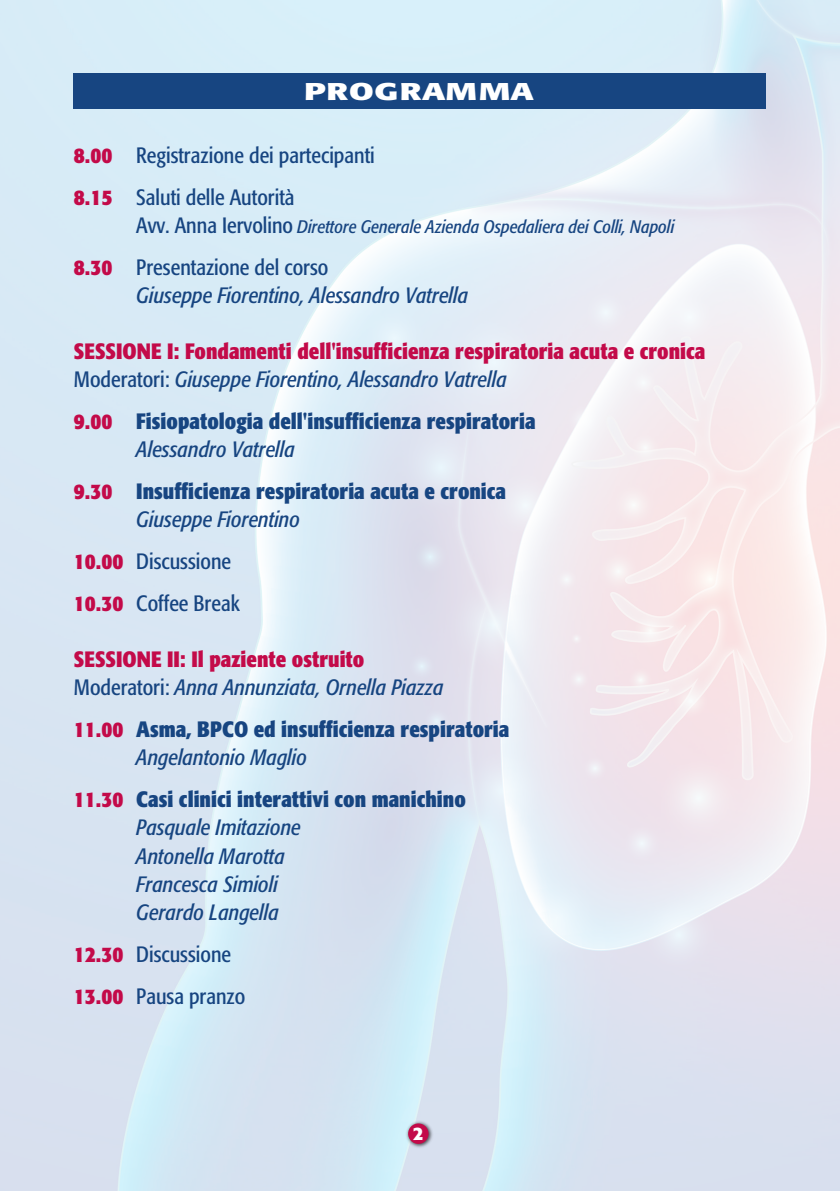
<style>
.page{position:relative;width:840px;height:1191px;background:#fff}
.page>*{position:absolute;margin:0;border:0;box-sizing:border-box;transform-origin:0 0}
.t1{font:700 24px "Formata";letter-spacing:.02em;color:#fff;scale:1.41 1}
.t2{font:700 condensed 22px/28px "Formata";color:#174581}
.t3{font:700 condensed 22px/28px "Formata";color:#c30a49}
.t4{font:italic condensed 22px/28px "Formata";color:#174581}
.t5{font:condensed 22px/42px "Formata";color:#174581}
.t6{font:italic condensed 18px "Formata";color:#174581}
.t7{font:700 18px "Formata";color:#fff}
.s1{font-weight:700;color:#c30a49}
.s2{font-style:normal;font-size:22px}
.s3{font-weight:700;font-style:normal;color:#c30a49}
.s4{font-style:normal}
.s5{font-weight:400;color:#174581}
.s6{font-weight:400;font-style:italic;color:#174581}
.s7{color:#c30a49}
.s8{font-weight:400;font-style:italic}
.s9{font-weight:700;font-style:normal}
</style>
<div class="page">
<img style="left:0;top:0;width:839px;height:1191px">
<div style="left:73px;top:73px;width:692px;height:36px;background:#174581"></div>
<img style="left:404px;top:1120px;width:31px;height:30px">
<div style="left:408px;top:1123px;width:20px;height:20px;background:#c30a49;border-radius:50%"></div>
<p class="t1" style="left:304px;top:77px;width:164px">PROGRAMMA</p>
<p class="t5" style="left:74px;top:135px;width:302px"><span class="s1">8.00</span> Registrazione dei partecipanti<br><span class="s1">8.15</span> Saluti delle Autorità</p>
<p class="t6" style="left:136px;top:216px;width:539px"><span class="s2">Avv. Anna Iervolino</span> Direttore Generale Azienda Ospedaliera dei Colli, Napoli</p>
<p class="t4" style="left:136px;top:254px;width:333px;text-indent:-62px"><span class="s3">8.30</span> <span class="s4">Presentazione del corso<br></span>Giuseppe Fiorentino, Alessandro Vatrella</p>
<p class="t3" style="left:74px;top:337px;width:632px">SESSIONE I: Fondamenti dell'insufficienza respiratoria acuta e cronica<br><span class="s5">Moderatori:</span> <span class="s6">Giuseppe Fiorentino, Alessandro Vatrella</span></p>
<p class="t2" style="left:136px;top:407px;width:400px;text-indent:-62px"><span class="s7">9.00</span> Fisiopatologia dell'insufficienza respiratoria<br><span class="s8">Alessandro Vatrella</span></p>
<p class="t2" style="left:136px;top:477px;width:371px;text-indent:-62px"><span class="s7">9.30</span> Insufficienza respiratoria acuta e cronica<br><span class="s8">Giuseppe Fiorentino</span></p>
<p class="t5" style="left:74px;top:541px;width:167px"><span class="s1">10.00</span> Discussione<br><span class="s1">10.30</span> Coffee Break</p>
<p class="t3" style="left:74px;top:645px;width:371px">SESSIONE II: Il paziente ostruito<br><span class="s5">Moderatori:</span> <span class="s6">Anna Annunziata, Ornella Piazza</span></p>
<p class="t2" style="left:136px;top:715px;width:374px;text-indent:-62px"><span class="s7">11.00</span> Asma, BPCO ed insufficienza respiratoria<br><span class="s8">Angelantonio Maglio</span></p>
<p class="t4" style="left:136px;top:786px;width:331px;text-indent:-62px"><span class="s3">11.30</span> <span class="s9">Casi clinici interattivi con manichino<br></span>Pasquale Imitazione<br>Antonella Marotta<br>Francesca Simioli<br>Gerardo Langella</p>
<p class="t5" style="left:74px;top:933px;width:173px"><span class="s1">12.30</span> Discussione<br><span class="s1">13.00</span> Pausa pranzo</p>
<p class="t7" style="left:413px;top:1122px;width:12px">2</p>
</div>
